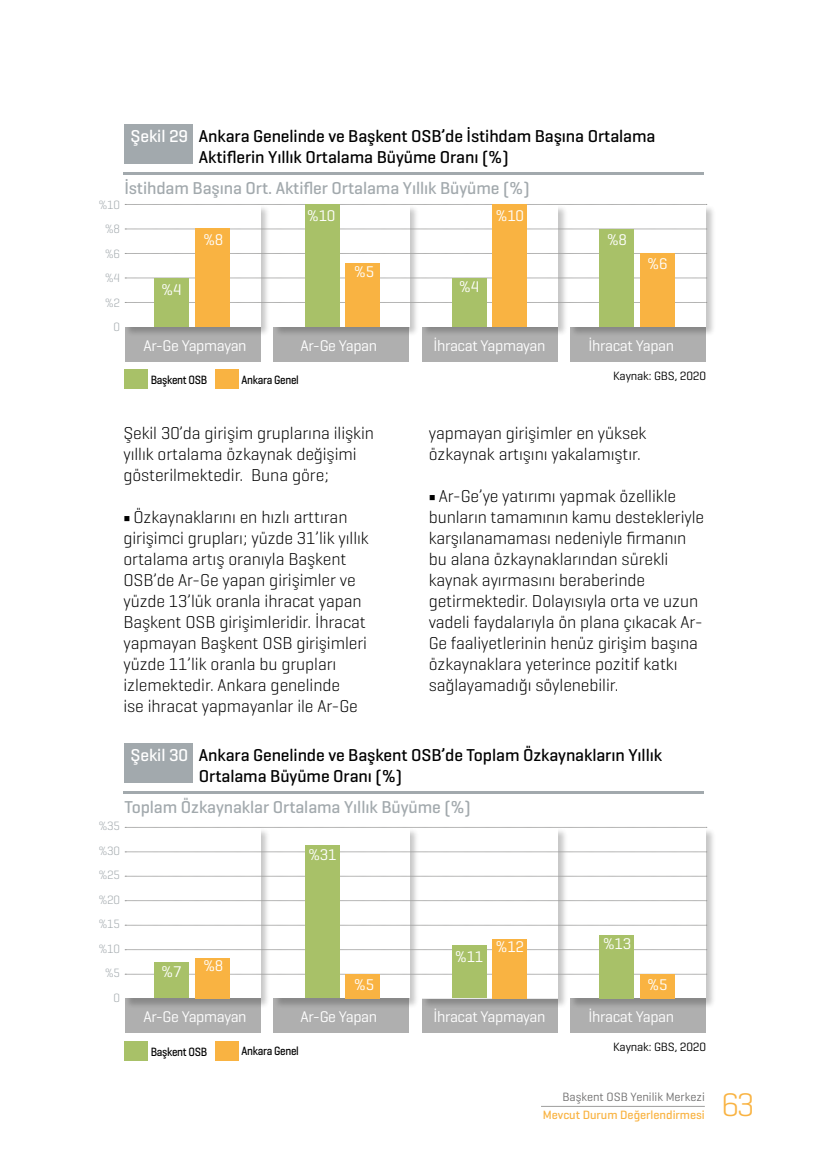
<style>
.page{position:relative;width:819px;height:1166px;background:#fff}
.page>*{position:absolute;margin:0;border:0;box-sizing:border-box;transform-origin:0 0}
.t1{font:300 33.25px "Geogrotesque";color:#f9b342}
.t2{font:300 17.5px/21px "Geogrotesque";letter-spacing:-.005em;color:#000}
.t3{font:500 17.5px/21px "Geogrotesque";letter-spacing:-.005em;color:#000}
.t4{font:500 17.5px "Geogrotesque";letter-spacing:-.005em;color:#a2a9ad}
.t5{font:15.75px "Geogrotesque";letter-spacing:-.025em;color:#fff}
.t6{font:500 12.25px "Geogrotesque";letter-spacing:-.025em;color:#000;scale:.9 1}
.t7{font:300 12.25px/24.5px "Geogrotesque";letter-spacing:-.025em;color:#a2a9ad;text-align:right}
.t8{font:12.25px "Geogrotesque";letter-spacing:-.01em;color:#000}
.t9{font:500 12.25px "Geogrotesque";color:#f9b342}
.t10{font:12.25px "Geogrotesque";color:#706f6f}
.s1{color:#fff}
.s2{font-family:"Minion Pro";font-weight:400}
</style>
<div class="page">
<hr style="left:541px;top:1106px;width:163px;height:1px;background:#9d9d9c">
<div style="left:124px;top:124px;width:69px;height:40px;background:#a2a9ad"></div>
<div style="left:124px;top:743px;width:69px;height:40px;background:#a2a9ad"></div>
<hr style="left:123px;top:172px;width:581px;height:2px;background:#a2a9ad">
<hr style="left:123px;top:791px;width:581px;height:2px;background:#a2a9ad">
<div style="left:125px;top:327px;width:135px;height:34px;background:#afafaf"></div>
<div style="left:125px;top:998px;width:135px;height:35px;background:#afafaf"></div>
<div style="left:422px;top:327px;width:135px;height:34px;background:#afafaf"></div>
<div style="left:422px;top:998px;width:135px;height:35px;background:#afafaf"></div>
<div style="left:273px;top:327px;width:136px;height:34px;background:#afafaf"></div>
<div style="left:273px;top:998px;width:136px;height:35px;background:#afafaf"></div>
<div style="left:570px;top:327px;width:136px;height:34px;background:#afafaf"></div>
<div style="left:570px;top:998px;width:136px;height:35px;background:#afafaf"></div>
<div style="left:124px;top:204px;width:146px;height:133px;background:#000;opacity:.31"></div>
<div style="left:124px;top:205px;width:136px;height:122px;background:#fff"></div>
<div style="left:124px;top:827px;width:146px;height:182px;background:#000;opacity:.31"></div>
<div style="left:124px;top:827px;width:136px;height:171px;background:#fff"></div>
<div style="left:273px;top:204px;width:146px;height:133px;background:#000;opacity:.31"></div>
<div style="left:273px;top:205px;width:136px;height:122px;background:#fff"></div>
<div style="left:273px;top:827px;width:146px;height:182px;background:#000;opacity:.31"></div>
<div style="left:273px;top:827px;width:136px;height:171px;background:#fff"></div>
<div style="left:421px;top:205px;width:147px;height:132px;background:#000;opacity:.31"></div>
<div style="left:422px;top:205px;width:136px;height:122px;background:#fff"></div>
<div style="left:421px;top:827px;width:147px;height:181px;background:#000;opacity:.31"></div>
<div style="left:422px;top:828px;width:136px;height:170px;background:#fff"></div>
<div style="left:569px;top:204px;width:147px;height:133px;background:#000;opacity:.31"></div>
<div style="left:570px;top:205px;width:136px;height:122px;background:#fff"></div>
<div style="left:569px;top:827px;width:147px;height:182px;background:#000;opacity:.31"></div>
<div style="left:570px;top:827px;width:136px;height:171px;background:#fff"></div>
<div style="left:124px;top:370px;width:24px;height:19px;background:#a8c168"></div>
<div style="left:124px;top:1041px;width:24px;height:19px;background:#a8c168"></div>
<div style="left:215px;top:370px;width:24px;height:19px;background:#f9b342"></div>
<div style="left:215px;top:1041px;width:24px;height:19px;background:#f9b342"></div>
<svg style="left:125px;top:302px;width:581px;height:1px"></svg>
<svg style="left:125px;top:974px;width:581px;height:1px"></svg>
<svg style="left:125px;top:253px;width:581px;height:1px"></svg>
<svg style="left:125px;top:925px;width:581px;height:1px"></svg>
<svg style="left:125px;top:229px;width:581px;height:1px"></svg>
<svg style="left:125px;top:900px;width:581px;height:1px"></svg>
<svg style="left:125px;top:851px;width:581px;height:1px"></svg>
<svg style="left:125px;top:278px;width:581px;height:1px"></svg>
<svg style="left:125px;top:949px;width:581px;height:1px"></svg>
<svg style="left:125px;top:204px;width:581px;height:1px"></svg>
<svg style="left:125px;top:876px;width:581px;height:1px"></svg>
<svg style="left:125px;top:827px;width:581px;height:1px"></svg>
<div style="left:154px;top:278px;width:35px;height:49px;background:#a8c168"></div>
<div style="left:154px;top:962px;width:35px;height:36px;background:#a8c168"></div>
<div style="left:345px;top:263px;width:35px;height:64px;background:#f9b342"></div>
<div style="left:345px;top:974px;width:35px;height:24px;background:#f9b342"></div>
<div style="left:492px;top:204px;width:35px;height:123px;background:#f9b342"></div>
<div style="left:492px;top:939px;width:35px;height:59px;background:#f9b342"></div>
<div style="left:640px;top:253px;width:34px;height:74px;background:#f9b342"></div>
<div style="left:640px;top:974px;width:34px;height:24px;background:#f9b342"></div>
<div style="left:195px;top:229px;width:35px;height:98px;background:#f9b342"></div>
<div style="left:195px;top:958px;width:35px;height:40px;background:#f9b342"></div>
<div style="left:305px;top:204px;width:35px;height:123px;background:#a8c168"></div>
<div style="left:305px;top:845px;width:35px;height:153px;background:#a8c168"></div>
<div style="left:452px;top:278px;width:34px;height:49px;background:#a8c168"></div>
<div style="left:452px;top:945px;width:34px;height:53px;background:#a8c168"></div>
<div style="left:599px;top:229px;width:35px;height:98px;background:#a8c168"></div>
<div style="left:599px;top:935px;width:35px;height:63px;background:#a8c168"></div>
<p class="t3" style="left:199px;top:125px;width:458px;text-indent:-68px"><span class="s1">Şekil 29</span> Ankara Genelinde ve Başkent OSB’de İstihdam Başına Ortalama<br>Aktiflerin Yıllık Ortalama Büyüme Oranı (%)</p>
<p class="t4" style="left:124px;top:177px;width:407px">İstihdam Başına Ort. Aktifler Ortalama Yıllık Büyüme (%)</p>
<p class="t7" style="left:98px;top:192px;width:23px">%10 %8 %6 %4 %2<br>0</p>
<p class="t5" style="left:161px;top:280px;width:22px">%4</p>
<p class="t5" style="left:203px;top:230px;width:22px">%8</p>
<p class="t5" style="left:143px;top:335px;width:105px">Ar-Ge Yapmayan</p>
<p class="t5" style="left:307px;top:205px;width:30px">%10</p>
<p class="t5" style="left:354px;top:262px;width:22px">%5</p>
<p class="t5" style="left:300px;top:335px;width:78px">Ar-Ge Yapan</p>
<p class="t6" style="left:151px;top:372px;width:64px">Başkent OSB</p>
<p class="t6" style="left:241px;top:372px;width:65px">Ankara Genel</p>
<p class="t5" style="left:495px;top:205px;width:30px">%10</p>
<p class="t5" style="left:459px;top:277px;width:22px">%4</p>
<p class="t5" style="left:433px;top:335px;width:113px">İhracat Yapmayan</p>
<p class="t5" style="left:606px;top:230px;width:22px">%8</p>
<p class="t5" style="left:647px;top:254px;width:22px">%6</p>
<p class="t5" style="left:588px;top:335px;width:87px">İhracat Yapan</p>
<p class="t8" style="left:613px;top:368px;width:94px">Kaynak: GBS, 2020</p>
<p class="t2" style="left:123px;top:421px;width:252px">Şekil 30’da girişim gruplarına ilişkin yıllık ortalama özkaynak değişimi gösterilmektedir. Buna göre;</p>
<p class="t2" style="left:123px;top:505px;width:247px"><span class="s2">■</span> Özkaynaklarını en hızlı arttıran girişimci grupları; yüzde 31’lik yıllık ortalama artış oranıyla Başkent OSB’de Ar-Ge yapan girişimler ve yüzde 13’lük oranla ihracat yapan Başkent OSB girişimleridir. İhracat yapmayan Başkent OSB girişimleri yüzde 11’lik oranla bu grupları izlemektedir. Ankara genelinde<br>ise ihracat yapmayanlar ile Ar-Ge</p>
<p class="t2" style="left:428px;top:421px;width:219px">yapmayan girişimler en yüksek özkaynak artışını yakalamıştır.</p>
<p class="t2" style="left:428px;top:484px;width:277px"><span class="s2">■</span> Ar-Ge’ye yatırımı yapmak özellikle bunların tamamının kamu destekleriyle karşılanamaması nedeniyle firmanın bu alana özkaynaklarından sürekli kaynak ayırmasını beraberinde getirmektedir. Dolayısıyla orta ve uzun vadeli faydalarıyla ön plana çıkacak Ar-Ge faaliyetlerinin henüz girişim başına özkaynaklara yeterince pozitif katkı sağlayamadığı söylenebilir.</p>
<p class="t3" style="left:199px;top:744px;width:464px;text-indent:-68px"><span class="s1">Şekil 30</span> Ankara Genelinde ve Başkent OSB’de Toplam Özkaynakların Yıllık<br>Ortalama Büyüme Oranı (%)</p>
<p class="t4" style="left:124px;top:796px;width:348px">Toplam Özkaynaklar Ortalama Yıllık Büyüme (%)</p>
<p class="t7" style="left:98px;top:813px;width:23px">%35 %30 %25 %20 %15 %10 %5<br>0</p>
<p class="t5" style="left:161px;top:962px;width:22px">%7</p>
<p class="t5" style="left:203px;top:956px;width:22px">%8</p>
<p class="t5" style="left:308px;top:845px;width:30px">%31</p>
<p class="t5" style="left:354px;top:975px;width:22px">%5</p>
<p class="t5" style="left:455px;top:946px;width:30px">%11</p>
<p class="t5" style="left:495px;top:937px;width:30px">%12</p>
<p class="t5" style="left:143px;top:1007px;width:105px">Ar-Ge Yapmayan</p>
<p class="t5" style="left:300px;top:1007px;width:78px">Ar-Ge Yapan</p>
<p class="t6" style="left:151px;top:1044px;width:64px">Başkent OSB</p>
<p class="t6" style="left:241px;top:1043px;width:65px">Ankara Genel</p>
<p class="t5" style="left:433px;top:1007px;width:113px">İhracat Yapmayan</p>
<p class="t5" style="left:602px;top:934px;width:30px">%13</p>
<p class="t5" style="left:647px;top:975px;width:22px">%5</p>
<p class="t5" style="left:588px;top:1007px;width:87px">İhracat Yapan</p>
<p class="t8" style="left:613px;top:1039px;width:94px">Kaynak: GBS, 2020</p>
<p class="t10" style="left:562px;top:1089px;width:144px">Başkent OSB Yenilik Merkezi</p>
<p class="t9" style="left:543px;top:1107px;width:163px">Mevcut Durum Değerlendirmesi</p>
<h1 class="t1" style="left:721px;top:1084px;width:35px">63</h1>
</div>
